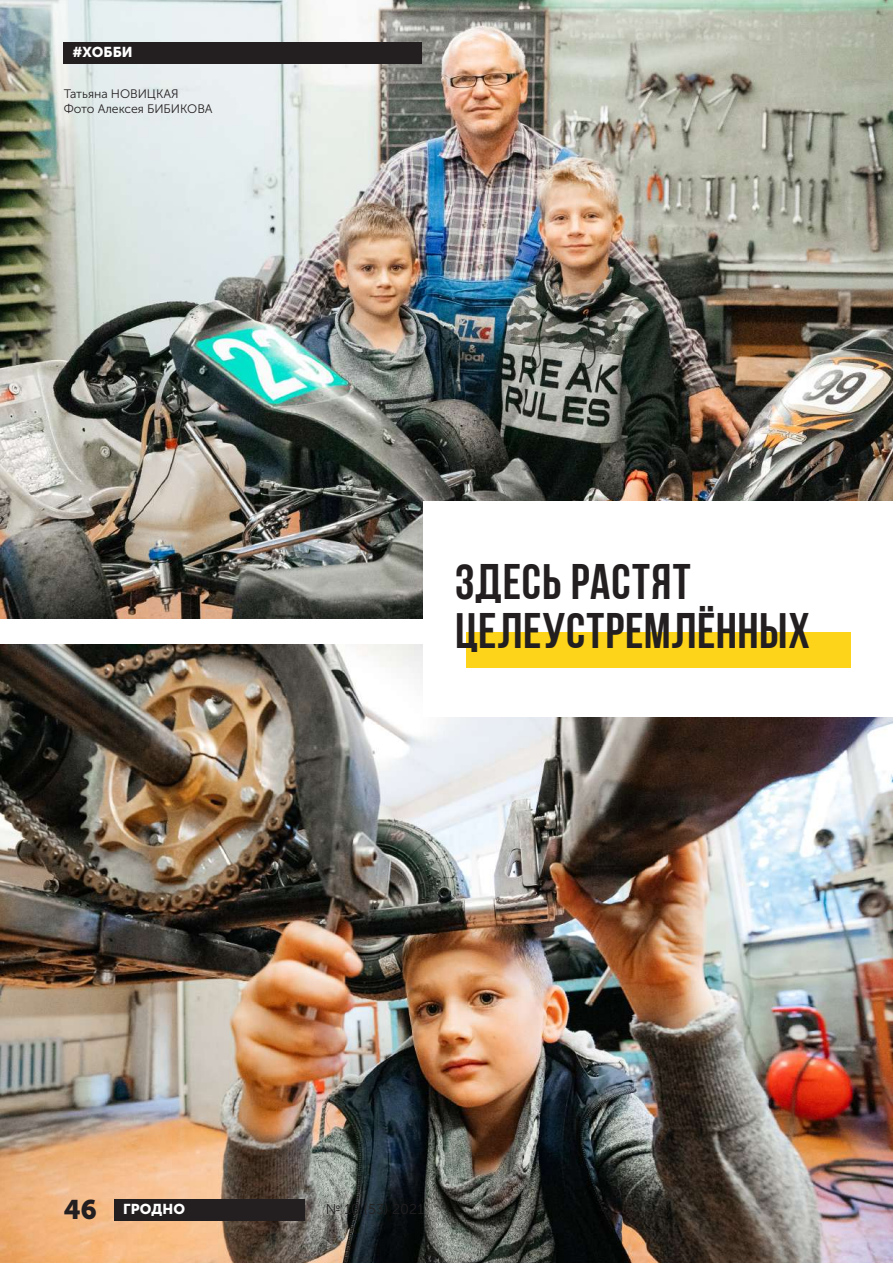
<style>
.page{position:relative;width:893px;height:1263px;background:#fff}
.page>*{position:absolute;margin:0;border:0;box-sizing:border-box;transform-origin:0 0}
.t1{font:49.8px/48.9px "Bebas Neue Cyrillic";letter-spacing:.02em;color:#231f20}
.t2{font:14.25px "Museo Sans Cyrl 900";letter-spacing:.01em;color:#fff}
.t3{font:14.25px "Museo Sans Cyrl 300";letter-spacing:.01em;color:#231f20}
.t4{font:12.3px/15px "Museo Sans Cyrl 300";color:#231f20}
.s1{font-size:26.85px;color:#231f20}
</style>
<div class="page">
<img style="left:0;top:0;width:893px;height:619px">
<img style="left:0;top:644px;width:893px;height:619px">
<div style="left:423px;top:501px;width:470px;height:215px;background:#fff"></div>
<div style="left:466px;top:632px;width:384px;height:36px;background:#fed41a"></div>
<div style="left:114px;top:1199px;width:191px;height:21px;background:#231f20"></div>
<div style="left:64px;top:43px;width:358px;height:21px;background:#231f20"></div>
<p class="t2" style="left:72px;top:44px;width:62px">#ХОББИ</p>
<p class="t4" style="left:64px;top:86px;width:150px">Татьяна НОВИЦКАЯ<br>Фото Алексея БИБИКОВА</p>
<h1 class="t1" style="left:455px;top:557px;width:356px">Здесь растят целеустремлённых</h1>
<p class="t2" style="left:64px;top:1201px;width:123px"><span class="s1">46</span> ГРОДНО</p>
<p class="t3" style="left:326px;top:1201px;width:100px">№ 10 (53) 2021</p>
</div>
